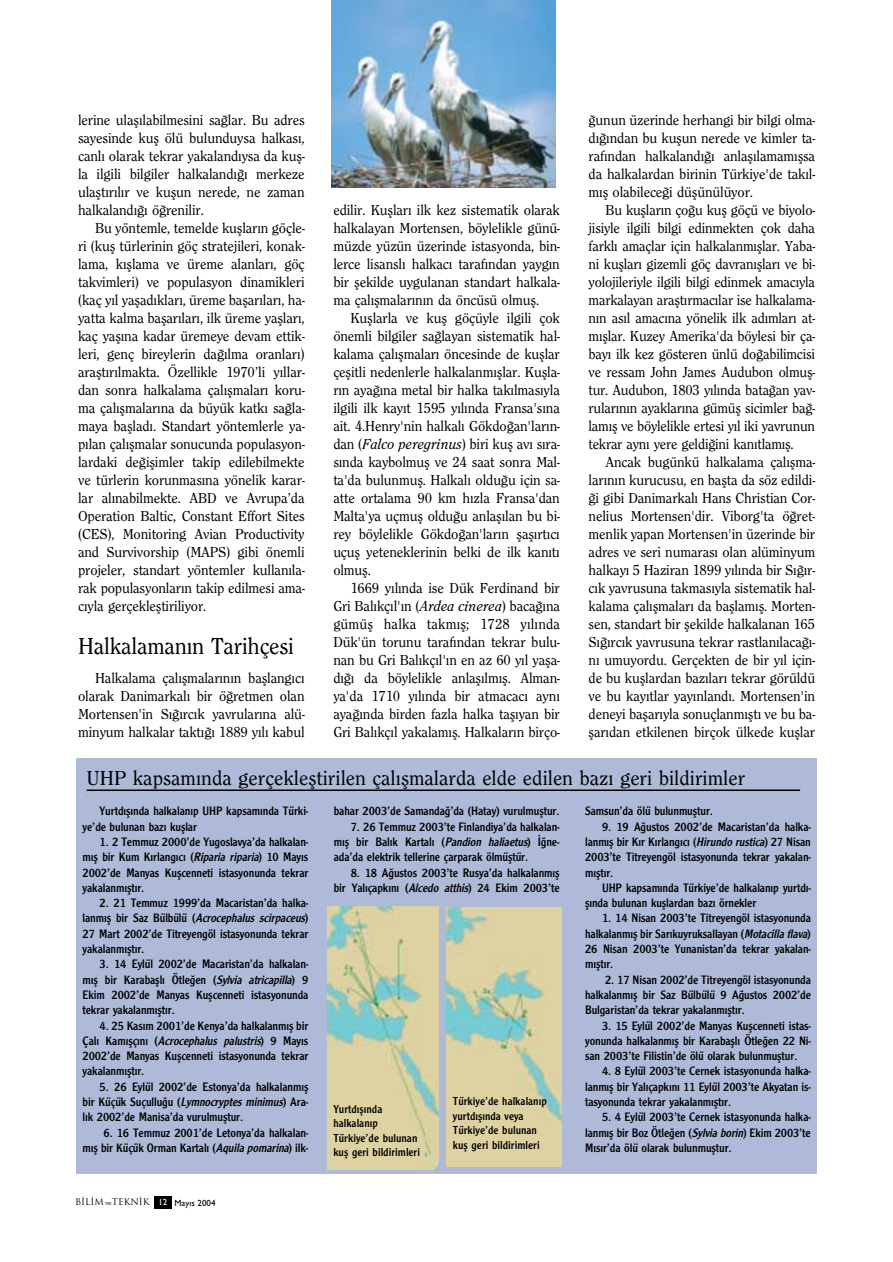
<style>
.page{position:relative;width:893px;height:1262px;background:#fff}
.page>*{position:absolute;margin:0;border:0;box-sizing:border-box;transform-origin:0 0}
.t1{font:500 24px "Clearface";letter-spacing:-.01em;color:#000}
.t2{font:500 21px "Clearface";color:#000}
.t3{font:500 15px/18px "Clearface";letter-spacing:-.01em;color:#000;text-align:justify}
.t4{font:12.75px/15.3px "Clearface Gothic";letter-spacing:-.01em;color:#000;text-align:justify}
.t5{font:12px/14.4px "Clearface Gothic";color:#000}
.t6{font:9px "Trajan";color:#000}
.t7{font:500 4.5px "Clearface";color:#000}
.s1{font-weight:400;font-style:italic}
.s2{font-style:italic}
.s3{font-family:"Bookman Old Style";font-size:6px}
.s4{font-family:"Gill Sans";font-weight:500;color:#fff}
.s5{font-family:"Gill Sans";font-weight:500}
</style>
<div class="page">
<div style="left:154px;top:1196px;width:17px;height:13px;background:#000"></div>
<div style="left:77px;top:758px;width:739px;height:416px;background:#afbad9"></div>
<img style="left:328px;top:906px;width:111px;height:263px">
<img style="left:446px;top:908px;width:115px;height:258px">
<img style="left:332px;top:0;width:223px;height:187px">
<hr style="left:87px;top:789px;width:713px;height:2px;background:#000">
<p class="t3" style="left:78px;top:112px;width:228px">lerine ulafl›labilmesini sa¤lar. Bu adres sayesinde kufl ölü bulunduysa halkas›, canl› olarak tekrar yakaland›ysa da kufl&shy;la ilgili bilgiler halkaland›¤› merkeze ulaflt›r›l›r ve kuflun nerede, ne zaman halkaland›¤› ö¤renilir.</p>
<p class="t3" style="left:78px;top:220px;width:228px;text-indent:17px">Bu yöntemle, temelde kufllar›n göçle&shy;ri (kufl türlerinin göç stratejileri, konak&shy;lama, k›fllama ve üreme alanlar›, göç takvimleri) ve populasyon dinamikleri (kaç y›l yaflad›klar›, üreme baflar›lar›, ha&shy;yatta kalma baflar›lar›, ilk üreme yafllar›, kaç yafl›na kadar üremeye devam ettik&shy;leri, genç bireylerin da¤›lma oranlar›) araflt›r›lmakta. Özellikle 1970’li y›llar&shy;dan sonra halkalama çal›flmalar› koru&shy;ma çal›flmalar›na da büyük katk› sa¤la&shy;maya bafllad›. Standart yöntemlerle ya&shy;p›lan çal›flmalar sonucunda populasyon&shy;lardaki de¤iflimler takip edilebilmekte ve türlerin korunmas›na yönelik karar&shy;lar al›nabilmekte. ABD ve Avrupa’da Operation Baltic, Constant Effort Sites (CES), Monitoring Avian Productivity and Survivorship (MAPS) gibi önemli projeler, standart yöntemler kullan›la&shy;rak populasyonlar›n takip edilmesi ama&shy;c›yla gerçeklefltiriliyor.</p>
<h1 class="t1" style="left:78px;top:637px;width:217px">Halkalaman›n Tarihçesi</h1>
<p class="t3" style="left:78px;top:670px;width:228px;text-indent:17px">Halkalama çal›flmalar›n›n bafllang›c› olarak Danimarkal› bir ö¤retmen olan Mortensen'in S›¤›rc›k yavrular›na alü&shy;minyum halkalar takt›¤› 1889 y›l› kabul</p>
<p class="t3" style="left:333px;top:202px;width:228px">edilir. Kufllar› ilk kez sistematik olarak halkalayan Mortensen, böylelikle günü&shy;müzde yüzün üzerinde istasyonda, bin&shy;lerce lisansl› halkac› taraf›ndan yayg›n bir flekilde uygulanan standart halkala&shy;ma çal›flmalar›n›n da öncüsü olmufl.</p>
<p class="t3" style="left:333px;top:310px;width:228px;text-indent:17px">Kufllarla ve kufl göçüyle ilgili çok önemli bilgiler sa¤layan sistematik hal&shy;kalama çal›flmalar› öncesinde de kufllar çeflitli nedenlerle halkalanm›fllar. Kuflla&shy;r›n aya¤›na metal bir halka tak›lmas›yla ilgili ilk kay›t 1595 y›l›nda Fransa's›na ait. 4.Henry'nin halkal› Gökdo¤an'lar›n&shy;dan (<span class="s1">Falco peregrinus</span>) biri kufl av› s›ra&shy;s›nda kaybolmufl ve 24 saat sonra Mal&shy;ta'da bulunmufl. Halkal› oldu¤u için sa&shy;atte ortalama 90 km h›zla Fransa'dan Malta'ya uçmufl oldu¤u anlafl›lan bu bi&shy;rey böylelikle Gökdo¤an'lar›n flafl›rt›c› uçufl yeteneklerinin belki de ilk kan›t› olmufl.</p>
<p class="t3" style="left:333px;top:580px;width:228px;text-indent:17px">1669 y›l›nda ise Dük Ferdinand bir Gri Bal›kç›l'›n (<span class="s1">Ardea cinerea</span>) baca¤›na gümüfl halka takm›fl; 1728 y›l›nda Dük'ün torunu taraf›ndan tekrar bulu&shy;nan bu Gri Bal›kç›l'›n en az 60 y›l yafla&shy;d›¤› da böylelikle anlafl›lm›fl. Alman&shy;ya'da 1710 y›l›nda bir atmacac› ayn› aya¤›nda birden fazla halka tafl›yan bir Gri Bal›kç›l yakalam›fl. Halkalar›n birço-</p>
<p class="t3" style="left:588px;top:112px;width:228px">¤unun üzerinde herhangi bir bilgi olma&shy;d›¤›ndan bu kuflun nerede ve kimler ta&shy;raf›ndan halkaland›¤› anlafl›lamam›flsa da halkalardan birinin Türkiye'de tak›l&shy;m›fl olabilece¤i düflünülüyor.</p>
<p class="t3" style="left:588px;top:202px;width:228px;text-indent:17px">Bu kufllar›n ço¤u kufl göçü ve biyolo&shy;jisiyle ilgili bilgi edinmekten çok daha farkl› amaçlar için halkalanm›fllar. Yaba&shy;ni kufllar› gizemli göç davran›fllar› ve bi&shy;yolojileriyle ilgili bilgi edinmek amac›yla markalayan araflt›rmac›lar ise halkalama&shy;n›n as›l amac›na yönelik ilk ad›mlar› at&shy;m›fllar. Kuzey Amerika'da böylesi bir ça&shy;bay› ilk kez gösteren ünlü do¤abilimcisi ve ressam John James Audubon olmufl&shy;tur. Audubon, 1803 y›l›nda bata¤an yav&shy;rular›n›n ayaklar›na gümüfl sicimler ba¤- lam›fl ve böylelikle ertesi y›l iki yavrunun tekrar ayn› yere geldi¤ini kan›tlam›fl.</p>
<p class="t3" style="left:588px;top:454px;width:228px;text-indent:17px">Ancak bugünkü halkalama çal›flma&shy;lar›n›n kurucusu, en baflta da söz edildi-¤i gibi Danimarkal› Hans Christian Cor&shy;nelius Mortensen'dir. Viborg'ta ö¤ret&shy;menlik yapan Mortensen'in üzerinde bir adres ve seri numaras› olan alüminyum halkay› 5 Haziran 1899 y›l›nda bir S›¤›r&shy;c›k yavrusuna takmas›yla sistematik hal&shy;kalama çal›flmalar› da bafllam›fl. Morten&shy;sen, standart bir flekilde halkalanan 165<br>S›¤›rc›k yavrusuna tekrar rastlan›laca¤›- n› umuyordu. Gerçekten de bir y›l için&shy;de bu kufllardan baz›lar› tekrar görüldü ve bu kay›tlar yay›nland›. Mortensen'in deneyi baflar›yla sonuçlanm›flt› ve bu ba&shy;flar›dan etkilenen birçok ülkede kufllar</p>
<h2 class="t2" style="left:87px;top:770px;width:660px">UHP kapsam›nda gerçeklefltirilen çal›flmalarda elde edilen baz› geri bildirimler</h2>
<p class="t7" style="left:87px;top:794px;width:2px">.</p>
<p class="t4" style="left:83px;top:804px;width:227px;text-indent:17px">Yurtd›fl›nda halkalan›p UHP kapsam›nda Türki&shy;ye’de bulunan baz› kufllar</p>
<p class="t4" style="left:83px;top:835px;width:227px;text-indent:17px">1. 2 Temmuz 2000’de Yugoslavya’da halkalan&shy;m›fl bir Kum K›rlang›c› (<span class="s2">Riparia riparia</span>) 10 May›s 2002’de Manyas Kuflcenneti istasyonunda tekrar yakalanm›flt›r.</p>
<p class="t4" style="left:83px;top:896px;width:227px;text-indent:17px">2. 21 Temmuz 1999’da Macaristan’da halka&shy;l a n m › fl b i r S a z B ü l b ü l ü ( <span class="s2">Acrocephalus scirpaceus</span>)<br>27 Mart 2002’de Titreyengöl istasyonunda tekrar yakalanm›flt›r.</p>
<p class="t4" style="left:83px;top:957px;width:227px;text-indent:17px">3. 14 Eylül 2002’de Macaristan’da halkalan&shy;m›fl bir Karabafll› Ötle¤en (<span class="s2">Sylvia atricapilla</span>) 9<br>Ekim 2002’de Manyas Kuflcenneti istasyonunda tekrar yakalanm›flt›r.</p>
<p class="t4" style="left:83px;top:1018px;width:227px;text-indent:17px">4. 25 Kas›m 2001’de Kenya’da halkalanm›fl bir Ç a l › K a m › fl ç › n › ( <span class="s2">Acrocephalus palustris</span>) 9 M a y › s 2002’de Manyas Kuflcenneti istasyonunda tekrar yakalanm›flt›r.</p>
<p class="t4" style="left:83px;top:1080px;width:227px;text-indent:17px">5. 26 Eylül 2002’de Estonya’da halkalanm›fl bir Küçük Suçullu¤u (<span class="s2">Lymnocryptes minimus</span>) Ara&shy;l›k 2002’de Manisa’da vurulmufltur.</p>
<p class="t4" style="left:83px;top:1126px;width:227px;text-align:right">6. 16 Temmuz 2001’de Letonya’da halkalan-<br>m›fl bir Küçük Orman Kartal› (<span class="s2">Aquila pomarina</span>) ilk-</p>
<p class="t6" style="left:75px;top:1196px;width:142px">B‹L‹M <span class="s3">ve</span>TEKN‹K <span class="s4">12</span> <span class="s5">May›s 2004</span></p>
<p class="t4" style="left:334px;top:804px;width:227px">bahar 2003’de Samanda¤’da (Hatay) vurulmufltur.</p>
<p class="t4" style="left:334px;top:820px;width:227px;text-indent:17px">7. 26 Temmuz 2003’te Finlandiya’da halkalan&shy;m›fl bir Bal›k Kartal› (<span class="s2">Pandion haliaetus</span>) ‹¤ne&shy;ada’da elektrik tellerine çarparak ölmüfltür.</p>
<p class="t4" style="left:334px;top:865px;width:227px;text-align:right">8. 18 A¤ustos 2003’te Rusya’da halkalanm›fl<br>bir Yal›çapk›n› (<span class="s2">Alcedo atthis</span>) 24 Ekim 2003’te</p>
<p class="t5" style="left:333px;top:1102px;width:88px">Yurtd›fl›nda halkalan›p<br>Türkiye’de bulunan kufl geri bildirimleri</p>
<p class="t5" style="left:453px;top:1095px;width:95px">Türkiye’de halkalan›p yurtd›fl›nda veya<br>Türkiye’de bulunan kufl geri bildirimleri</p>
<p class="t4" style="left:585px;top:804px;width:129px">Samsun’da ölü bulunmufltur.</p>
<p class="t4" style="left:585px;top:820px;width:227px;text-indent:17px">9. 19 A¤ustos 2002’de Macaristan’da halka&shy;lanm›fl bir K›r K›rlang›c› (<span class="s2">Hirundo rustica</span>) 27 Nisan 2003’te Titreyengöl istasyonunda tekrar yakalan&shy;m›flt›r.</p>
<p class="t4" style="left:585px;top:881px;width:227px;text-indent:17px">UHP kapsam›nda Türkiye’de halkalan›p yurtd›- fl›nda bulunan kufllardan baz› örnekler</p>
<p class="t4" style="left:585px;top:911px;width:227px;text-indent:17px">1. 14 Nisan 2003’te Titreyengöl istasyonunda halkalanm›fl bir Sar›kuyruksallayan (<span class="s2">Motacilla flava</span>)<br>26 Nisan 2003’te Yunanistan’da tekrar yakalan&shy;m›flt›r.</p>
<p class="t4" style="left:585px;top:973px;width:227px;text-indent:20px">2. 17 Nisan 2002’de Titreyengöl istasyonunda halkalanm›fl bir Saz Bülbülü 9 A¤ustos 2002’de Bulgaristan’da tekrar yakalanm›flt›r.</p>
<p class="t4" style="left:585px;top:1018px;width:227px;text-indent:17px">3. 15 Eylül 2002’de Manyas Kuflcenneti istas&shy;yonunda halkalanm›fl bir Karabafll› Ötle¤en 22 Ni&shy;san 2003’te Filistin’de ölü olarak bulunmufltur.</p>
<p class="t4" style="left:585px;top:1064px;width:227px;text-indent:17px">4. 8 Eylül 2003’te Cernek istasyonunda halka&shy;lanm›fl bir Yal›çapk›n› 11 Eylül 2003’te Akyatan is&shy;tasyonunda tekrar yakalanm›flt›r.</p>
<p class="t4" style="left:585px;top:1110px;width:227px;text-indent:17px">5. 4 Eylül 2003’te Cernek istasyonunda halka&shy;lanm›fl bir Boz Ötle¤en (<span class="s2">Sylvia borin</span>) Ekim 2003’te M›s›r’da ölü olarak bulunmufltur.</p>
</div>
